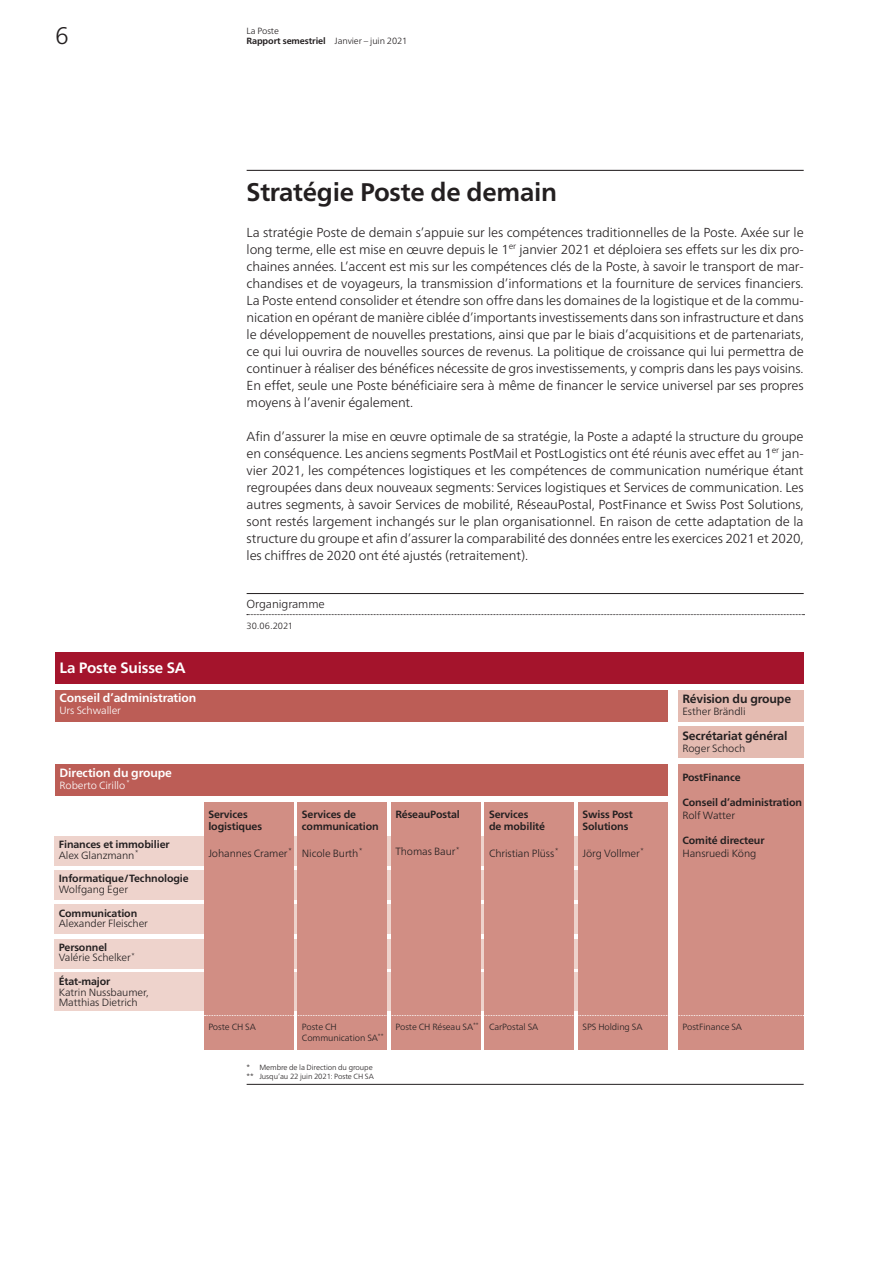
<style>
.page{position:relative;width:893px;height:1263px;background:#fff}
.page>*{position:absolute;margin:0;border:0;box-sizing:border-box;transform-origin:0 0}
.t1{font:700 25.5px "Frutiger Neue LT Pro";letter-spacing:-.01em;color:#231f20}
.t2{font:300 24px "Frutiger Neue LT Pro";color:#231f20}
.t3{font:700 15px "Frutiger Neue LT Pro";letter-spacing:-.01em;color:#fff}
.t4{font:300 13.05px/17px "Frutiger Neue LT Pro";letter-spacing:-.01em;color:#231f20;text-align:justify}
.t5{font:700 12px "Frutiger Neue LT Pro";letter-spacing:-.01em;color:#fff}
.t6{font:700 12px "Frutiger Neue LT Pro";letter-spacing:-.01em;color:#231f20}
.t7{font:300 11.7px "Frutiger Neue LT Pro";letter-spacing:-.01em;color:#231f20}
.t8{font:700 10.5px/12px "Frutiger Neue LT Pro";letter-spacing:-.01em;color:#231f20}
.t9{font:300 10.5px/10.5px "Frutiger Neue LT Pro";letter-spacing:-.01em;color:#231f20}
.t10{font:300 10.5px "Frutiger Neue LT Pro";letter-spacing:-.01em;color:#fff}
.t11{font:300 9px/10.8px "Frutiger Neue LT Pro";letter-spacing:-.01em;color:#231f20}
.t12{font:300 7.5px/9px "Frutiger Neue LT Pro";letter-spacing:-.01em;color:#231f20}
.t13{font:300 6.9px "Frutiger Neue LT Pro";color:#fff}
.t14{font:300 5.85px "Frutiger Neue LT Pro";color:#231f20}
.s1{font-weight:700}
.s2{font-weight:300}
</style>
<div class="page">
<hr style="left:247px;top:170px;width:557px;height:1px;background:#231f20">
<hr style="left:247px;top:593px;width:557px;height:1px;background:#231f20">
<svg style="left:247px;top:614px;width:557px;height:1px"></svg>
<div style="left:55px;top:651px;width:749px;height:32px;background:#a4142c"></div>
<div style="left:55px;top:690px;width:613px;height:32px;background:#bc5d56"></div>
<div style="left:678px;top:690px;width:126px;height:32px;background:#e4bbb1"></div>
<hr style="left:247px;top:1084px;width:557px;height:1px;background:#231f20">
<div style="left:55px;top:764px;width:613px;height:32px;background:#bc5d56"></div>
<div style="left:55px;top:836px;width:612px;height:30px;background:#eed3cc"></div>
<div style="left:55px;top:870px;width:612px;height:30px;background:#eed3cc"></div>
<div style="left:55px;top:904px;width:612px;height:30px;background:#eed3cc"></div>
<div style="left:55px;top:938px;width:612px;height:30px;background:#eed3cc"></div>
<div style="left:55px;top:973px;width:612px;height:38px;background:#eed3cc"></div>
<div style="left:678px;top:764px;width:126px;height:277px;background:#d18e84"></div>
<div style="left:391px;top:802px;width:89px;height:239px;background:#d18e84"></div>
<div style="left:298px;top:802px;width:89px;height:239px;background:#d18e84"></div>
<div style="left:204px;top:802px;width:89px;height:239px;background:#d18e84"></div>
<div style="left:578px;top:802px;width:90px;height:239px;background:#d18e84"></div>
<div style="left:678px;top:726px;width:126px;height:32px;background:#e4bbb1"></div>
<div style="left:485px;top:802px;width:89px;height:239px;background:#d18e84"></div>
<div style="left:204px;top:1015px;width:89px;height:34px;background:#d18e84"></div>
<div style="left:298px;top:1015px;width:89px;height:34px;background:#d18e84"></div>
<div style="left:578px;top:1015px;width:90px;height:34px;background:#d18e84"></div>
<div style="left:391px;top:1015px;width:89px;height:34px;background:#d18e84"></div>
<div style="left:485px;top:1015px;width:89px;height:34px;background:#d18e84"></div>
<div style="left:678px;top:1015px;width:126px;height:34px;background:#d18e84"></div>
<svg style="left:204px;top:1015px;width:600px;height:1px"></svg>
<h2 class="t2" style="left:55px;top:22px;width:15px">6</h2>
<p class="t11" style="left:247px;top:26px;width:162px;line-height:9.8px">La Poste<br><span class="s1">Rapport semestriel</span> Janvier – juin 2021</p>
<p class="t3" style="left:60px;top:659px;width:128px">La Poste Suisse SA</p>
<p class="t5" style="left:60px;top:691px;width:138px">Conseil d’administration</p>
<p class="t10" style="left:60px;top:705px;width:63px">Urs Schwaller</p>
<p class="t5" style="left:60px;top:766px;width:114px">Direction du groupe</p>
<p class="t10" style="left:60px;top:779px;width:67px">Roberto Cirillo</p>
<p class="t13" style="left:126px;top:779px;width:5px">*</p>
<p class="t8" style="left:59px;top:839px;width:112px;line-height:10.5px">Finances et immobilier<br><span class="s2">Alex Glanzmann</span></p>
<p class="t8" style="left:59px;top:873px;width:131px;line-height:10.5px">Informatique/Technologie<br><span class="s2">Wolfgang Eger</span></p>
<p class="t9" style="left:59px;top:908px;width:91px"><span class="s1">Communication<br></span>Alexander Fleischer</p>
<p class="t9" style="left:59px;top:942px;width:74px"><span class="s1">Personnel<br></span>Valérie Schelker</p>
<p class="t9" style="left:59px;top:976px;width:91px"><span class="s1">État-major<br></span>Katrin Nussbaumer,<br>Matthias Dietrich</p>
<h3 class="t1" style="left:247px;top:177px;width:312px">Stratégie Poste de demain</h3>
<p class="t4" style="left:247px;top:224px;width:559px">La stratégie Poste de demain s’appuie sur les compétences traditionnelles de la Poste. Axée sur le long terme, elle est mise en œuvre depuis le 1<sup>er</sup> janvier 2021 et déploiera ses effets sur les dix pro&shy;chaines années. L’accent est mis sur les compétences clés de la Poste, à savoir le transport de mar&shy;chandises et de voyageurs, la transmission d’informations et la fourniture de services financiers.<br>La Poste entend consolider et étendre son offre dans les domaines de la logistique et de la commu&shy;nication en opérant de manière ciblée d’importants investissements dans son infrastructure et dans le développement de nouvelles prestations, ainsi que par le biais d’acquisitions et de partenariats, ce qui lui ouvrira de nouvelles sources de revenus. La politique de croissance qui lui permettra de continuer à réaliser des bénéfices nécessite de gros investissements, y compris dans les pays voisins.<br>En effet, seule une Poste bénéficiaire sera à même de financer le service universel par ses propres moyens à l’avenir également.</p>
<p class="t4" style="left:247px;top:445px;width:559px">en conséquence. Les anciens segments PostMail et PostLogistics ont été réunis avec effet au 1<sup>er</sup> jan-</p>
<p class="t4" style="left:247px;top:428px;width:559px">Afin d’assurer la mise en œuvre optimale de sa stratégie, la Poste a adapté la structure du groupe</p>
<p class="t4" style="left:247px;top:462px;width:559px">vier 2021, les compétences logistiques et les compétences de communication numérique étant regroupées dans deux nouveaux segments: Services logistiques et Services de communication. Les autres segments, à savoir Services de mobilité, RéseauPostal, PostFinance et Swiss Post Solutions, sont restés largement inchangés sur le plan organisationnel. En raison de cette adaptation de la structure du groupe et afin d’assurer la comparabilité des données entre les exercices 2021 et 2020, les chiffres de 2020 ont été ajustés (retraitement).</p>
<p class="t7" style="left:247px;top:596px;width:80px">Organigramme</p>
<p class="t11" style="left:247px;top:620px;width:48px">30.06.2021</p>
<p class="t6" style="left:682px;top:692px;width:110px">Révision du groupe</p>
<p class="t9" style="left:682px;top:706px;width:65px">Esther Brändli</p>
<p class="t8" style="left:208px;top:809px;width:55px">Services logistiques</p>
<p class="t9" style="left:208px;top:847px;width:81px">Johannes Cramer</p>
<p class="t8" style="left:302px;top:809px;width:78px">Services de communication</p>
<p class="t9" style="left:302px;top:847px;width:58px">Nicole Burth</p>
<p class="t8" style="left:395px;top:809px;width:66px">RéseauPostal</p>
<p class="t9" style="left:395px;top:846px;width:62px">Thomas Baur</p>
<p class="t8" style="left:489px;top:809px;width:58px">Services<br>de mobilité</p>
<p class="t9" style="left:489px;top:847px;width:67px">Christian Plüss</p>
<p class="t8" style="left:583px;top:809px;width:52px">Swiss Post<br>Solutions</p>
<p class="t9" style="left:583px;top:847px;width:59px">Jörg Vollmer</p>
<p class="t6" style="left:682px;top:728px;width:107px">Secrétariat général</p>
<p class="t9" style="left:682px;top:743px;width:64px">Roger Schoch</p>
<p class="t8" style="left:682px;top:771px;width:60px">PostFinance</p>
<p class="t8" style="left:682px;top:796px;width:121px;line-height:13px">Conseil d’administration<br><span class="s2">Rolf Watter</span></p>
<p class="t8" style="left:682px;top:834px;width:83px;line-height:13px">Comité directeur<br><span class="s2">Hansruedi Köng</span></p>
<p class="t11" style="left:208px;top:1021px;width:49px">Poste CH SA</p>
<p class="t11" style="left:302px;top:1021px;width:78px">Poste CH<br>Communication SA</p>
<p class="t14" style="left:378px;top:1032px;width:7px">**</p>
<p class="t12" style="left:247px;top:1063px;width:129px">* Membre de la Direction du groupe ** Jusqu’au 22 juin 2021: Poste CH SA</p>
<p class="t14" style="left:473px;top:1021px;width:7px">**</p>
<p class="t11" style="left:489px;top:1021px;width:51px">CarPostal SA</p>
<p class="t11" style="left:682px;top:1021px;width:61px">PostFinance SA</p>
<p class="t11" style="left:395px;top:1021px;width:79px">Poste CH Réseau SA</p>
<p class="t11" style="left:583px;top:1021px;width:61px">SPS Holding SA</p>
</div>
